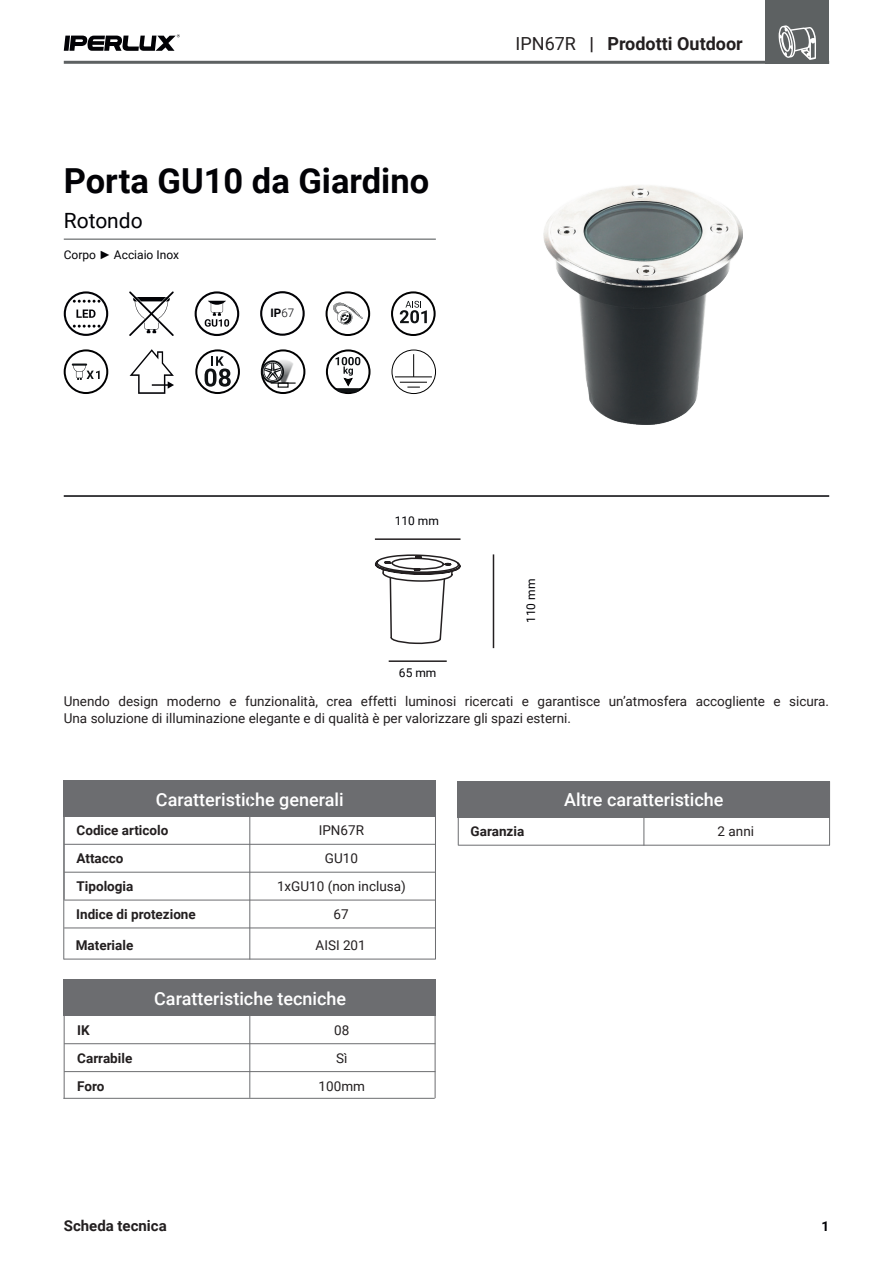
<style>
.page{position:relative;width:893px;height:1263px;background:#fff}
.page>*{position:absolute;margin:0;border:0;box-sizing:border-box;transform-origin:0 0}
.t1{font:700 34.5px "Roboto";color:#020206}
.t2{font:21px "Roboto";color:#020206}
.t3{font:500 18px "Roboto";color:#fff}
.t4{font:700 18px "Roboto";color:#231f20}
.t5{font:700 15px "Roboto";color:#231f20}
.t6{font:13.5px/27.9px "Roboto";color:#231f20;text-align:center}
.t7{font:700 13.5px/27.9px "Roboto";color:#231f20}
.t8{font:700 13.5px "Roboto";color:#020206}
.t9{font:12px "Roboto";color:#020206}
.t10{font:700 11.7px "Roboto";color:#020206}
.s1{font-family:"Franklin Gothic";font-weight:800}
.s2{font-weight:300}
.s3{font-weight:400}
</style>
<div class="page">
<svg style="left:64px;top:34px;width:116px;height:17px"></svg>
<hr style="left:64px;top:61px;width:765px;height:3px;background:#5d6162">
<img style="left:544px;top:185px;width:199px;height:240px">
<div style="left:64px;top:980px;width:372px;height:36px;background:#6c6d70"></div>
<hr style="left:64px;top:1043px;width:371px;height:1px;background:#6c6d70">
<hr style="left:64px;top:1071px;width:371px;height:1px;background:#6c6d70">
<hr style="left:63px;top:1098px;width:372px;height:1px;background:#6c6d70">
<hr style="left:64px;top:981px;width:1px;height:118px;background:#6c6d70">
<hr style="left:435px;top:981px;width:1px;height:117px;background:#6c6d70">
<div style="left:64px;top:781px;width:372px;height:36px;background:#6c6d70"></div>
<hr style="left:64px;top:844px;width:371px;height:1px;background:#6c6d70">
<hr style="left:64px;top:872px;width:371px;height:1px;background:#6c6d70">
<hr style="left:64px;top:900px;width:371px;height:1px;background:#6c6d70">
<hr style="left:64px;top:927px;width:371px;height:1px;background:#6c6d70">
<hr style="left:64px;top:959px;width:371px;height:1px;background:#6c6d70">
<hr style="left:64px;top:787px;width:1px;height:113px;background:#6c6d70">
<hr style="left:63px;top:805px;width:1px;height:154px;background:#6c6d70">
<hr style="left:435px;top:787px;width:1px;height:172px;background:#6c6d70">
<hr style="left:249px;top:795px;width:1px;height:164px;background:#6c6d70">
<hr style="left:249px;top:1015px;width:1px;height:83px;background:#6c6d70">
<hr style="left:64px;top:495px;width:765px;height:2px;background:#020206">
<hr style="left:64px;top:239px;width:372px;height:1px;background:#5d6162">
<div style="left:458px;top:781px;width:372px;height:37px;background:#6c6d70"></div>
<hr style="left:458px;top:845px;width:372px;height:1px;background:#6c6d70">
<hr style="left:458px;top:781px;width:1px;height:64px;background:#6c6d70">
<hr style="left:829px;top:781px;width:1px;height:64px;background:#6c6d70">
<hr style="left:643px;top:810px;width:1px;height:35px;background:#6c6d70">
<div style="left:765px;top:0;width:64px;height:64px;background:#5d6162"></div>
<svg style="left:779px;top:25px;width:37px;height:35px"></svg>
<svg style="left:260px;top:291px;width:45px;height:45px"></svg>
<svg style="left:326px;top:291px;width:44px;height:45px"></svg>
<svg style="left:195px;top:291px;width:44px;height:45px"></svg>
<svg style="left:129px;top:291px;width:45px;height:45px"></svg>
<svg style="left:130px;top:349px;width:44px;height:45px"></svg>
<svg style="left:195px;top:349px;width:45px;height:45px"></svg>
<svg style="left:391px;top:291px;width:45px;height:45px"></svg>
<svg style="left:261px;top:349px;width:44px;height:45px"></svg>
<svg style="left:64px;top:349px;width:44px;height:45px"></svg>
<svg style="left:326px;top:349px;width:44px;height:45px"></svg>
<svg style="left:64px;top:291px;width:44px;height:45px"></svg>
<div style="left:392px;top:350px;width:44px;height:44px;border:1px solid #000001;border-radius:50%"></div>
<hr style="left:395px;top:376px;width:37px;height:1px;background:#000001">
<svg style="left:400px;top:354px;width:27px;height:34px"></svg>
<svg style="left:374px;top:554px;width:87px;height:91px"></svg>
<hr style="left:389px;top:660px;width:58px;height:2px;background:#231f20">
<hr style="left:493px;top:554px;width:1px;height:94px;background:#231f20">
<hr style="left:375px;top:538px;width:85px;height:2px;background:#231f20">
<h1 class="t1" style="left:64px;top:157px;width:367px">Porta GU10 da Giardino</h1>
<h2 class="t2" style="left:64px;top:206px;width:80px">Rotondo</h2>
<p class="t9" style="left:64px;top:246px;width:117px">Corpo <span class="s1">►</span> Acciaio Inox</p>
<p class="t10" style="left:271px;top:304px;width:25px">IP<span class="s2">67</span></p>
<h3 class="t4" style="left:516px;top:31px;width:229px"><span class="s3">IPN67R</span> | Prodotti Outdoor</h3>
<p class="t9" style="left:395px;top:512px;width:46px">110 mm</p>
<p class="t9" style="left:399px;top:665px;width:39px">65 mm</p>
<p class="t9" style="left:522px;top:623px;width:46px;rotate:-90deg">110 mm</p>
<p class="t6" style="left:64px;top:693px;width:767px;line-height:16.2px;text-align:left">Unendo design moderno e funzionalità, crea effetti luminosi ricercati e garantisce un’atmosfera accogliente e sicura.<br>Una soluzione di illuminazione elegante e di qualità è per valorizzare gli spazi esterni.</p>
<h3 class="t3" style="left:156px;top:786px;width:189px">Caratteristiche generali</h3>
<p class="t6" style="left:277px;top:816px;width:130px">IPN67R<br>GU10<br>1xGU10 (non inclusa)<br>67</p>
<p class="t6" style="left:316px;top:931px;width:52px">AISI 201</p>
<p class="t7" style="left:76px;top:816px;width:121px">Codice articolo<br>Attacco<br>Tipologia<br>Indice di protezione</p>
<p class="t7" style="left:76px;top:931px;width:59px">Materiale</p>
<h3 class="t3" style="left:154px;top:986px;width:194px">Caratteristiche tecniche</h3>
<p class="t7" style="left:77px;top:1015px;width:14px">IK</p>
<p class="t6" style="left:334px;top:1015px;width:17px">08</p>
<p class="t7" style="left:77px;top:1043px;width:57px;line-height:28.3px">Carrabile<br>Foro</p>
<p class="t6" style="left:319px;top:1043px;width:48px;line-height:28.3px">Sì<br>100mm</p>
<h3 class="t3" style="left:564px;top:787px;width:161px">Altre caratteristiche</h3>
<p class="t7" style="left:471px;top:817px;width:55px">Garanzia</p>
<p class="t6" style="left:718px;top:817px;width:38px">2 anni</p>
<p class="t5" style="left:64px;top:1215px;width:105px">Scheda tecnica</p>
<p class="t8" style="left:821px;top:1216px;width:9px">1</p>
</div>
